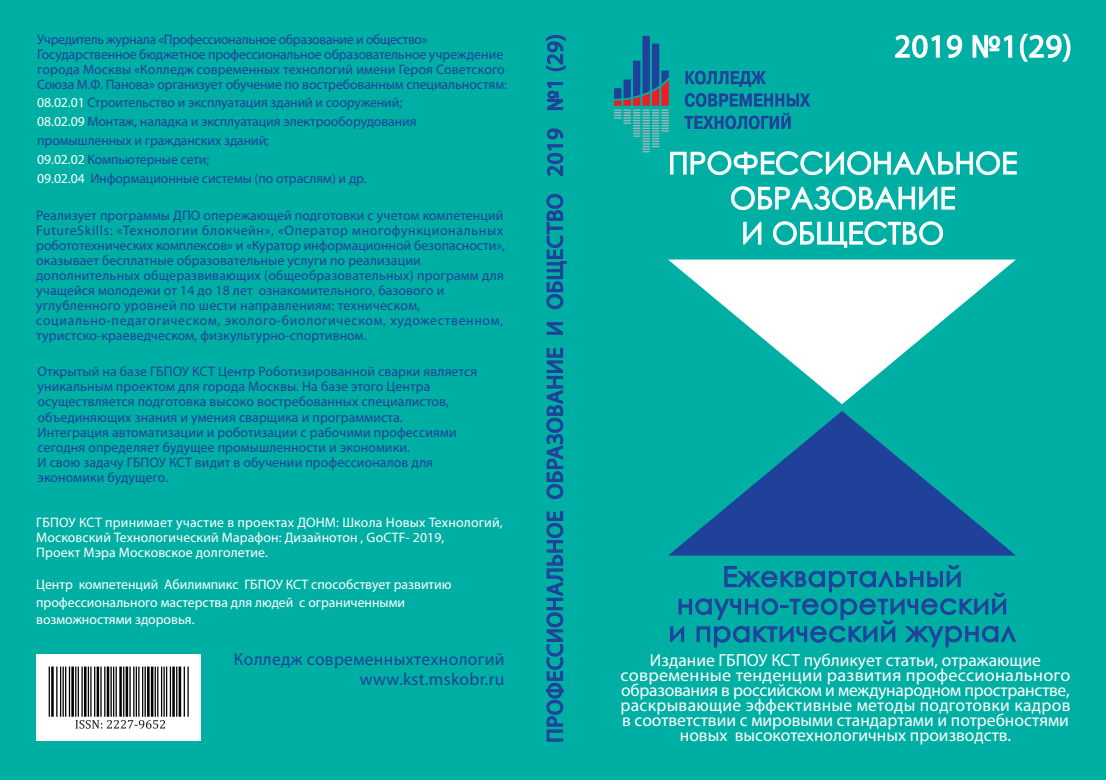
<style>
.page{position:relative;width:1106px;height:780px;background:#00afa4}
.page>*{position:absolute;margin:0;border:0;box-sizing:border-box;transform-origin:0 0}
.t1{font:32.5px "Myriad Pro";letter-spacing:.02em;color:#fff}
.t2{font:30px/35px "Century Gothic";color:#fff;text-align:center}
.t3{font:27.5px/27.5px "Century Gothic";letter-spacing:.035em;color:#20419a;text-align:center}
.t4{font:22.5px "Myriad Pro";letter-spacing:.03em;color:#20419a}
.t5{font:17.5px/15px "Myriad Pro";color:#fff;text-align:center}
.t6{font:17.5px/20px "Myriad Pro";letter-spacing:.02em;color:#20419a;text-align:right}
.t7{font:13.75px/15px "Myriad Pro";letter-spacing:.01em;color:#20419a}
.t8{font:13.75px/15px "Myriad Pro";color:#fff}
.t9{font:13.75px/15px "Myriad Pro";letter-spacing:-.01em;color:#20419a}
.s1{color:#fff}
</style>
<div class="page">
<svg style="left:685px;top:71px;width:81px;height:16px"></svg>
<svg style="left:684px;top:113px;width:106px;height:16px"></svg>
<svg style="left:614px;top:36px;width:54px;height:116px"></svg>
<svg style="left:685px;top:93px;width:125px;height:14px"></svg>
<img style="left:37px;top:654px;width:163px;height:87px">
<svg style="left:669px;top:411px;width:346px;height:144px"></svg>
<svg style="left:668px;top:259px;width:348px;height:145px"></svg>
<p class="t9" style="left:37px;top:32px;width:471px">Учредитель журнала «Профессиональное образование и общество» Государственное бюджетное профессиональное образовательное учреждение города Москвы «Колледж современных технологий имени Героя Советского Союза М.Ф. Панова» организует обучение по востребованным специальностям:</p>
<p class="t7" style="left:37px;top:94px;width:381px;line-height:18.8px"><span class="s1">08.02.01</span> Строительство и эксплуатация зданий и сооружений; <span class="s1">08.02.09</span> Монтаж, наладка и эксплуатация электрооборудования промышленных и гражданских зданий;<br><span class="s1">09.02.02</span> Компьютерные сети;<br><span class="s1">09.02.04</span> Информационные системы (по отраслям) и др.</p>
<p class="t7" style="left:36px;top:208px;width:470px">Реализует программы ДПО опережающей подготовки с учетом компетенций FutureSkills: «Технологии блокчейн», «Оператор многофункциональных робототехнических комплексов» и «Куратор информационной безопасности», оказывает бесплатные образовательные услуги по реализации дополнительных общеразвивающих (общеобразовательных) программ для учащейся молодежи от 14 до 18 лет ознакомительного, базового и углубленного уровней по шести направлениям: техническом, социально-педагогическом, эколого-биологическом, художественном, туристско-краеведческом, физкультурно-спортивном.</p>
<p class="t7" style="left:38px;top:364px;width:441px">Открытый на базе ГБПОУ КСТ Центр Роботизированной сварки является уникальным проектом для города Москвы. На базе этого Центра осуществляется подготовка высоко востребованных специалистов, объединяющих знания и умения сварщика и программиста.<br>Интеграция автоматизации и роботизации с рабочими профессиями сегодня определяет будущее промышленности и экономики.<br>И свою задачу ГБПОУ КСТ видит в обучении профессионалов для экономики будущего.</p>
<p class="t8" style="left:36px;top:515px;width:468px">ГБПОУ КСТ принимает участие в проектах ДОНМ: Школа Новых Технологий,<br>Московский Технологический Марафон: Дизайнотон , GoCTF- 2019,<br>Проект Мэра Московское долголетие.</p>
<p class="t8" style="left:36px;top:576px;width:417px;line-height:17.5px">Центр компетенций Абилимпикс ГБПОУ КСТ способствует развитию профессионального мастерства для людей с ограниченными возможностями здоровья.</p>
<p class="t6" style="left:234px;top:649px;width:272px">Колледж современныхтехнологий www.kst.mskobr.ru</p>
<h3 class="t4" style="left:542px;top:742px;width:710px;rotate:-90deg">ПРОФЕССИОНАЛЬНОЕ ОБРАЗОВАНИЕ И ОБЩЕСТВО 2019 №1 (29)</h3>
<h1 class="t1" style="left:894px;top:28px;width:179px">2019 №1(29)</h1>
<h2 class="t2" style="left:668px;top:145px;width:351px">ПРОФЕССИОНАЛЬНОЕ<br>ОБРАЗОВАНИЕ<br>И ОБЩЕСТВО</h2>
<h3 class="t3" style="left:668px;top:562px;width:349px">Ежеквартальный научно-теоретический и практический журнал</h3>
<p class="t5" style="left:620px;top:652px;width:451px">Издание ГБПОУ КСТ публикует статьи, отражающие современные тенденции развития профессионального образования в российском и международном пространстве, раскрывающие эффективные методы подготовки кадров в соответствии с мировыми стандартами и потребностями новых высокотехнологичных производств.</p>
</div>
